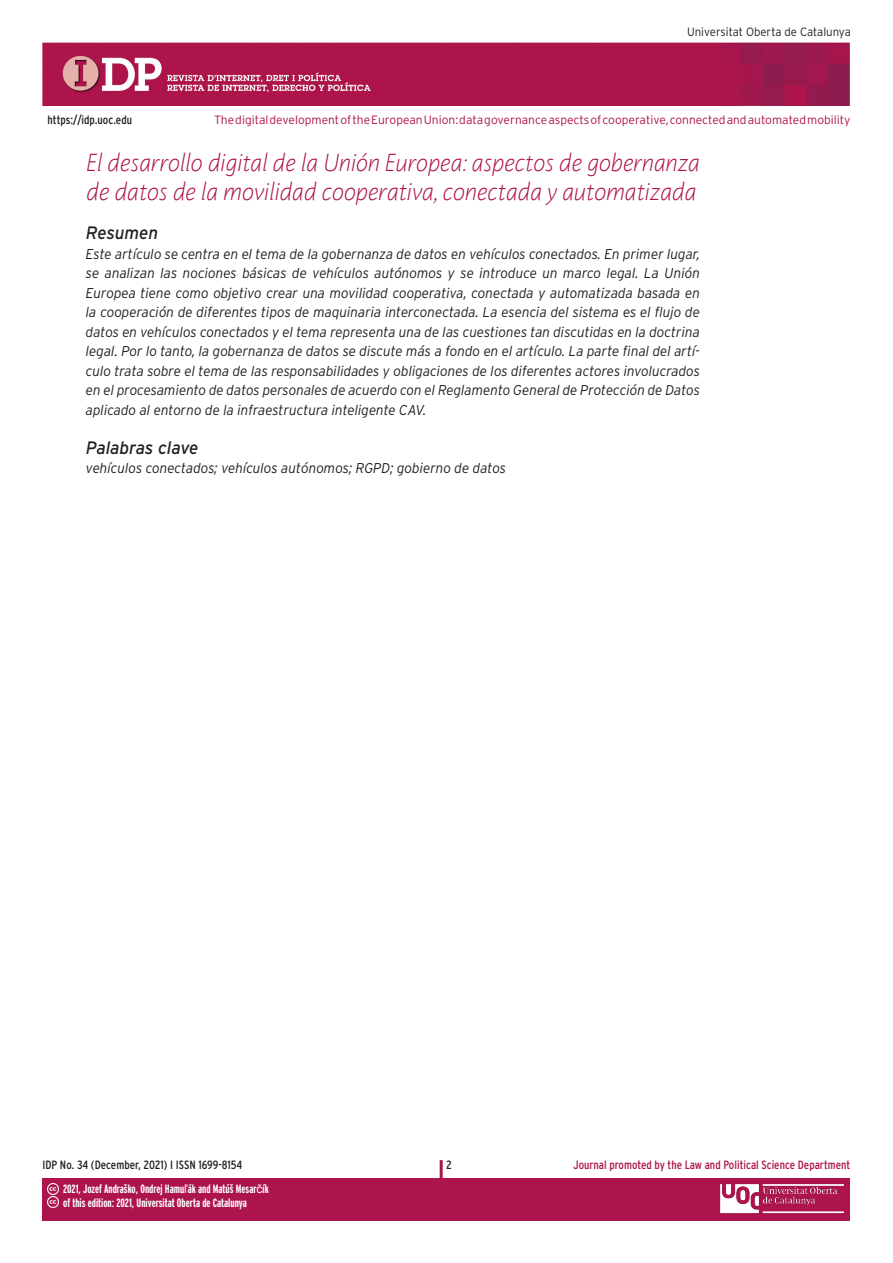
<style>
.page{position:relative;width:893px;height:1263px;background:#fff}
.page>*{position:absolute;margin:0;border:0;box-sizing:border-box;transform-origin:0 0}
._02_titulo_segundo_i{font:italic 24px/28.5px "Pragma ND Light";color:#ad134c;scale:.95 1}
._02_abstract{font:italic 18px "Interstate";color:#231f20;scale:.95 1}
._02_abstract_text{font:italic 300 14.25px/19.5px "Interstate";color:#231f20;text-align:justify;scale:.95 1}
.t1{font:300 12px "Interstate";color:#ad134c}
.t2{font:700 extra-condensed 12px/14.4px "Interstate";color:#fff}
.t3{font:condensed 12px "Interstate";color:#231f20}
.t4{font:condensed 12px "Interstate";color:#ad134c}
.t5{font:300 12px "Interstate";color:#231f20;scale:.95 1}
.s1{font-family:"Arial";font-weight:400;font-stretch:normal}
</style>
<div class="page">
<img style="left:43px;top:43px;width:807px;height:63px">
<div style="left:43px;top:1178px;width:807px;height:42px;background:#ad134c"></div>
<hr style="left:440px;top:1160px;width:3px;height:44px;background:#ad134c">
<img style="left:720px;top:1184px;width:124px;height:30px">
<svg style="left:47px;top:1183px;width:11px;height:25px"></svg>
<p class="t3" style="left:48px;top:113px;width:86px">https://idp.uoc.edu</p>
<p class="t5" style="left:687px;top:25px;width:174px">Universitat Oberta de Catalunya</p>
<p class="t1" style="left:214px;top:113px;width:638px">The digital development of the European Union: data governance aspects of cooperative, connected and automated mobility</p>
<p class="_02_titulo_segundo_i" style="left:86px;top:149px;width:647px">El desarrollo digital de la Unión Europea: aspectos de gobernanza de datos de la movilidad cooperativa, conectada y automatizada</p>
<p class="_02_abstract" style="left:86px;top:223px;width:78px">Resumen</p>
<p class="_02_abstract_text" style="left:86px;top:244px;width:648px">Este artículo se centra en el tema de la gobernanza de datos en vehículos conectados. En primer lugar, se analizan las nociones básicas de vehículos autónomos y se introduce un marco legal. La Unión Europea tiene como objetivo crear una movilidad cooperativa, conectada y automatizada basada en la cooperación de diferentes tipos de maquinaria interconectada. La esencia del sistema es el flujo de datos en vehículos conectados y el tema representa una de las cuestiones tan discutidas en la doctrina legal. Por lo tanto, la gobernanza de datos se discute más a fondo en el artículo. La parte final del artí&shy;culo trata sobre el tema de las responsabilidades y obligaciones de los diferentes actores involucrados en el procesamiento de datos personales de acuerdo con el Reglamento General de Protección de Datos aplicado al entorno de la infraestructura inteligente CAV.</p>
<p class="_02_abstract" style="left:86px;top:437px;width:120px">Palabras clave</p>
<p class="_02_abstract_text" style="left:86px;top:458px;width:444px">vehículos conectados; vehículos autónomos; RGPD; gobierno de datos</p>
<p class="t3" style="left:43px;top:1158px;width:201px">IDP No. 34 (December, 2021) I ISSN 1699-8154</p>
<p class="t3" style="left:446px;top:1158px;width:7px">2</p>
<p class="t4" style="left:573px;top:1158px;width:279px">Journal promoted by the Law and Political Science Department</p>
<p class="t2" style="left:63px;top:1181px;width:207px">2021, Jozef Andraško, Ondrej Hamu<span class="s1">ľ</span>ák and Matúš Mesar<span class="s1">č</span>ík of this edition: 2021, Universitat Oberta de Catalunya</p>
</div>
